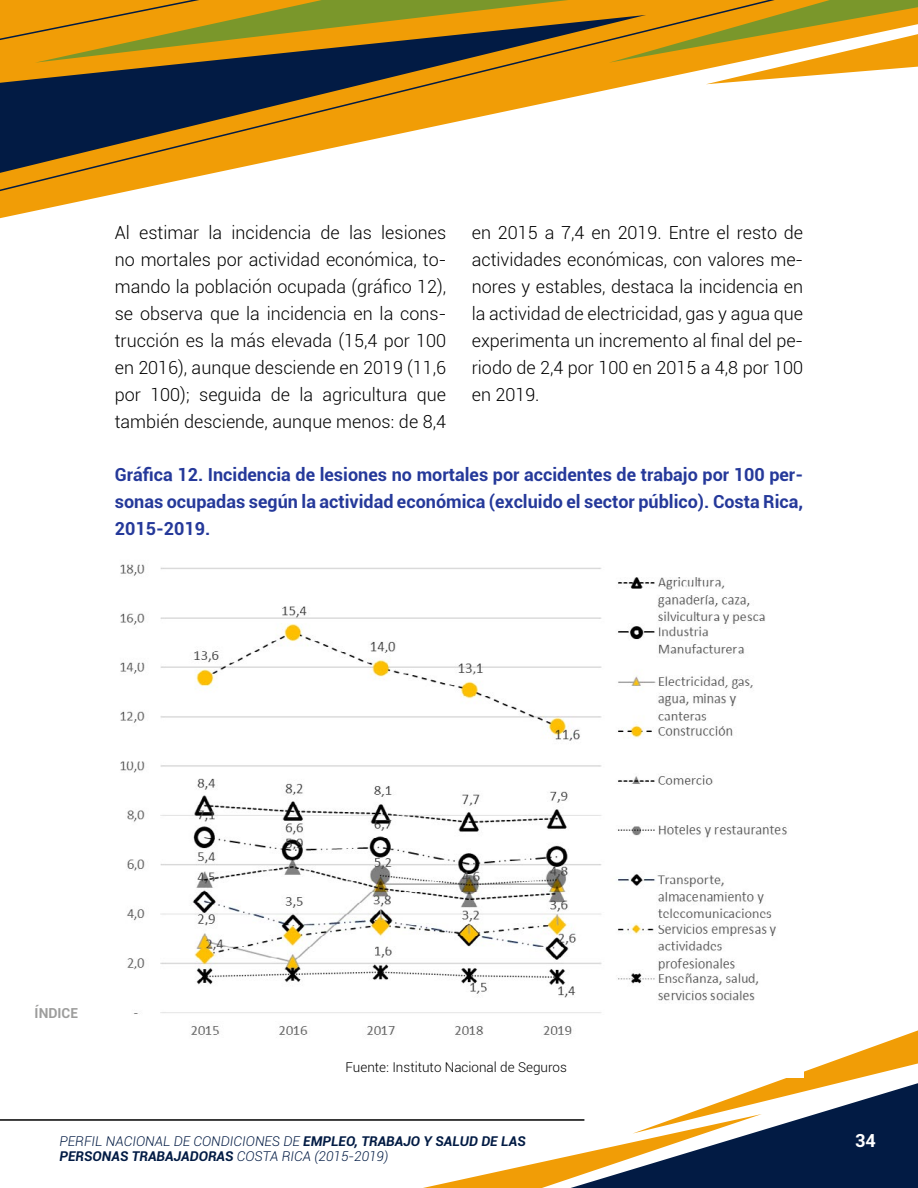
<style>
.page{position:relative;width:918px;height:1188px;background:#fff}
.page>*{position:absolute;margin:0;border:0;box-sizing:border-box;transform-origin:0 0}
.t1{font:300 18px/27px "Roboto";color:#000;text-align:justify}
.t2{font:700 18px/27px "Roboto";color:#25399a;text-align:justify}
.t3{font:700 18px "Roboto";color:#fff}
.t4{font:700 13.8px "Roboto";color:#9d9d9c}
.t5{font:italic 300 13.5px/15px "Roboto";color:#021b44}
.t6{font:300 13.5px "Roboto";color:#000}
.s1{font-weight:700}
</style>
<div class="page">
<svg style="left:0;top:200px;width:86px;height:19px"></svg>
<svg style="left:0;top:84px;width:709px;height:116px"></svg>
<svg style="left:0;top:84px;width:646px;height:94px"></svg>
<svg style="left:0;top:0;width:918px;height:84px;background:#b58b26"></svg>
<svg style="left:423px;top:1030px;width:495px;height:158px"></svg>
<hr style="left:0;top:1119px;width:584px;height:2px;background:#000">
<img style="left:120px;top:564px;width:683px;height:513px">
<p class="t1" style="left:115px;top:218px;width:333px">Al estimar la incidencia de las lesiones no mortales por actividad económica, to&shy;mando la población ocupada (gráfico 12), se observa que la incidencia en la cons&shy;trucción es la más elevada (15,4 por 100 en 2016), aunque desciende en 2019 (11,6 por 100); seguida de la agricultura que también desciende, aunque menos: de 8,4</p>
<p class="t1" style="left:472px;top:218px;width:333px">en 2015 a 7,4 en 2019. Entre el resto de actividades económicas, con valores me&shy;nores y estables, destaca la incidencia en la actividad de electricidad, gas y agua que experimenta un incremento al final del pe&shy;riodo de 2,4 por 100 en 2015 a 4,8 por 100 en 2019.</p>
<p class="t2" style="left:115px;top:461px;width:690px">Gráfica 12. Incidencia de lesiones no mortales por accidentes de trabajo por 100 per&shy;sonas ocupadas según la actividad económica (excluido el sector público). Costa Rica, 2015-2019.</p>
<p class="t4" style="left:35px;top:1004px;width:45px">ÍNDICE</p>
<p class="t6" style="left:346px;top:1058px;width:223px">Fuente: Instituto Nacional de Seguros</p>
<p class="t5" style="left:60px;top:1133px;width:468px">PERFIL NACIONAL DE CONDICIONES DE <span class="s1">EMPLEO, TRABAJO Y SALUD DE LAS<br>PERSONAS TRABAJADORAS</span> COSTA RICA (2015-2019)</p>
<p class="t3" style="left:855px;top:1128px;width:22px">34</p>
</div>
